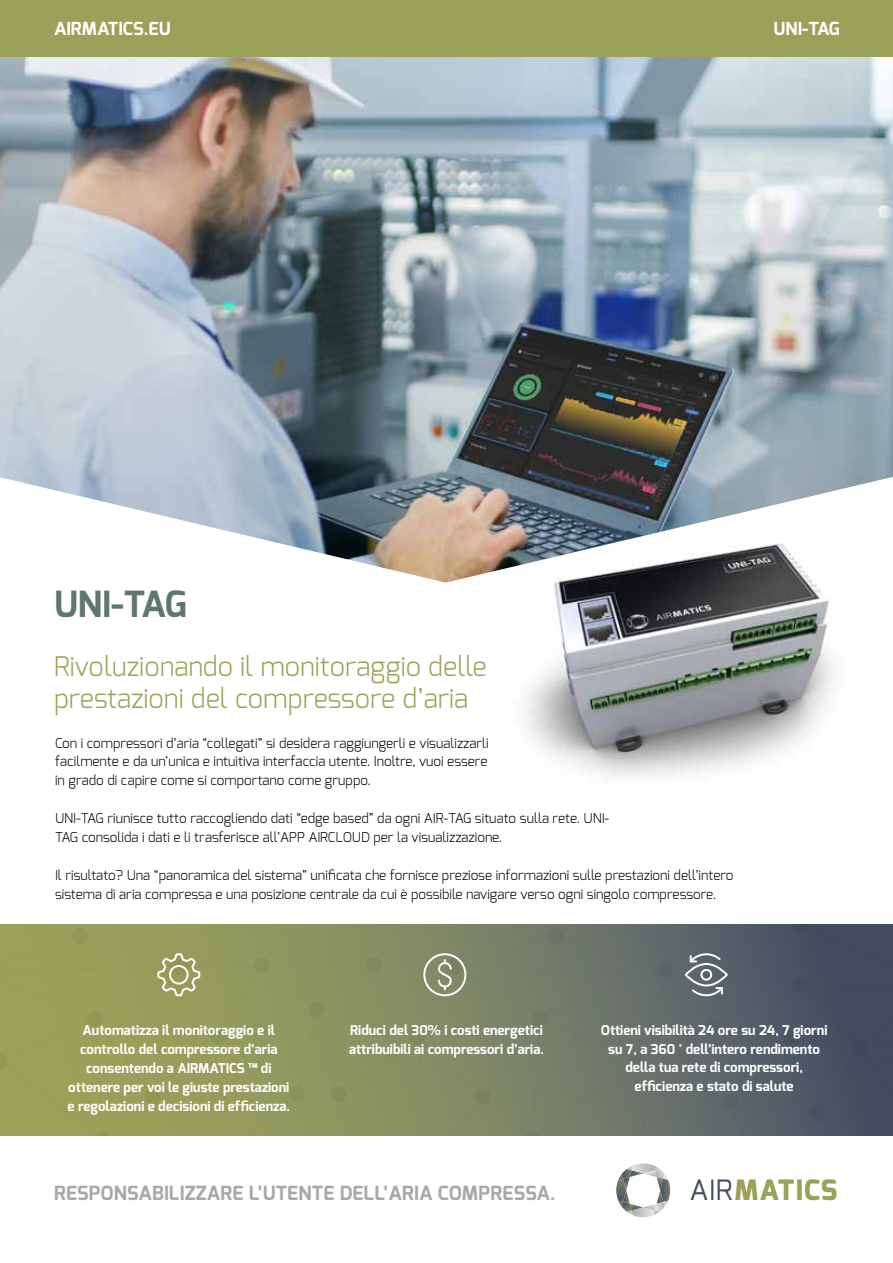
<style>
.page{position:relative;width:893px;height:1263px;background:#fff}
.page>*{position:absolute;margin:0;border:0;box-sizing:border-box;transform-origin:0 0}
.t1{font:700 36px "Exo";letter-spacing:-.015em;color:#607771}
.t2{font:800 28.05px "Exo";letter-spacing:.035em;color:#9aa158}
.t3{font:300 27px/32.4px "Exo";color:#9aa158}
.t4{font:700 19.5px "Exo";letter-spacing:.01em;color:#a8a8a7}
.t5{font:700 18px "Exo";color:#fff}
.t6{font:300 13.5px/18.9px "Exo";color:#000}
.t7{font:700 13.5px/18.9px "Exo";color:#fff;text-align:center}
.s1{font-weight:400;color:#434b60}
</style>
<div class="page">
<img style="left:527px;top:583px;width:307px;height:194px">
<img style="left:0;top:57px;width:893px;height:526px">
<div style="left:0;top:0;width:893px;height:57px;background:#9aa158"></div>
<svg style="left:792px;top:924px;width:17px;height:1px"></svg>
<svg style="left:0;top:925px;width:893px;height:210px;background:#798162"></svg>
<svg style="left:616px;top:1163px;width:54px;height:54px"></svg>
<svg style="left:157px;top:953px;width:43px;height:43px;background:#a8ae79"></svg>
<div style="left:169px;top:965px;width:20px;height:19px;border:2px solid #fff;border-radius:50%"></div>
<div style="left:700px;top:969px;width:12px;height:12px;border:2px solid #fff;border-radius:50%"></div>
<div style="left:685px;top:963px;width:43px;height:23px;border:2px solid #fff;border-radius:50%"></div>
<svg style="left:688px;top:953px;width:34px;height:11px"></svg>
<svg style="left:690px;top:985px;width:35px;height:11px"></svg>
<div style="left:423px;top:953px;width:43px;height:43px;border:2px solid #fff;border-radius:50%"></div>
<svg style="left:437px;top:960px;width:16px;height:29px"></svg>
<h3 class="t5" style="left:54px;top:17px;width:118px">AIRMATICS.EU</h3>
<h3 class="t5" style="left:773px;top:17px;width:68px">UNI-TAG</h3>
<h1 class="t1" style="left:54px;top:581px;width:135px">UNI-TAG</h1>
<h3 class="t3" style="left:54px;top:650px;width:434px">Rivoluzionando il monitoraggio delle prestazioni del compressore d’aria</h3>
<p class="t6" style="left:55px;top:733px;width:435px;text-align:justify">Con i compressori d’aria “collegati” si desidera raggiungerli e visualizzarli facilmente e da un’unica e intuitiva interfaccia utente. Inoltre, vuoi essere in grado di capire come si comportano come gruppo.</p>
<p class="t6" style="left:55px;top:809px;width:556px">UNI-TAG riunisce tutto raccogliendo dati “edge based” da ogni AIR-TAG situato sulla rete. UNI-<br>TAG consolida i dati e li trasferisce all’APP AIRCLOUD per la visualizzazione.</p>
<p class="t6" style="left:55px;top:865px;width:680px">Il risultato? Una “panoramica del sistema” unificata che fornisce preziose informazioni sulle prestazioni dell’intero sistema di aria compressa e una posizione centrale da cui è possibile navigare verso ogni singolo compressore.</p>
<p class="t7" style="left:68px;top:1021px;width:224px">Automatizza il monitoraggio e il controllo del compressore d’aria consentendo a AIRMATICS ™ di ottenere per voi le giuste prestazioni e regolazioni e decisioni di efficienza.</p>
<p class="t7" style="left:601px;top:1020px;width:228px">Ottieni visibilità 24 ore su 24, 7 giorni su 7, a 360 ° dell’intero rendimento della tua rete di compressori, efficienza e stato di salute</p>
<p class="t7" style="left:349px;top:1021px;width:196px;text-align:left">Riduci del 30% i costi energetici attribuibili ai compressori d’aria.</p>
<h3 class="t4" style="left:54px;top:1180px;width:503px">RESPONSABILIZZARE L’UTENTE DELL’ARIA COMPRESSA.</h3>
<h2 class="t2" style="left:689px;top:1172px;width:150px"><span class="s1">AIR</span>MATICS</h2>
</div>
